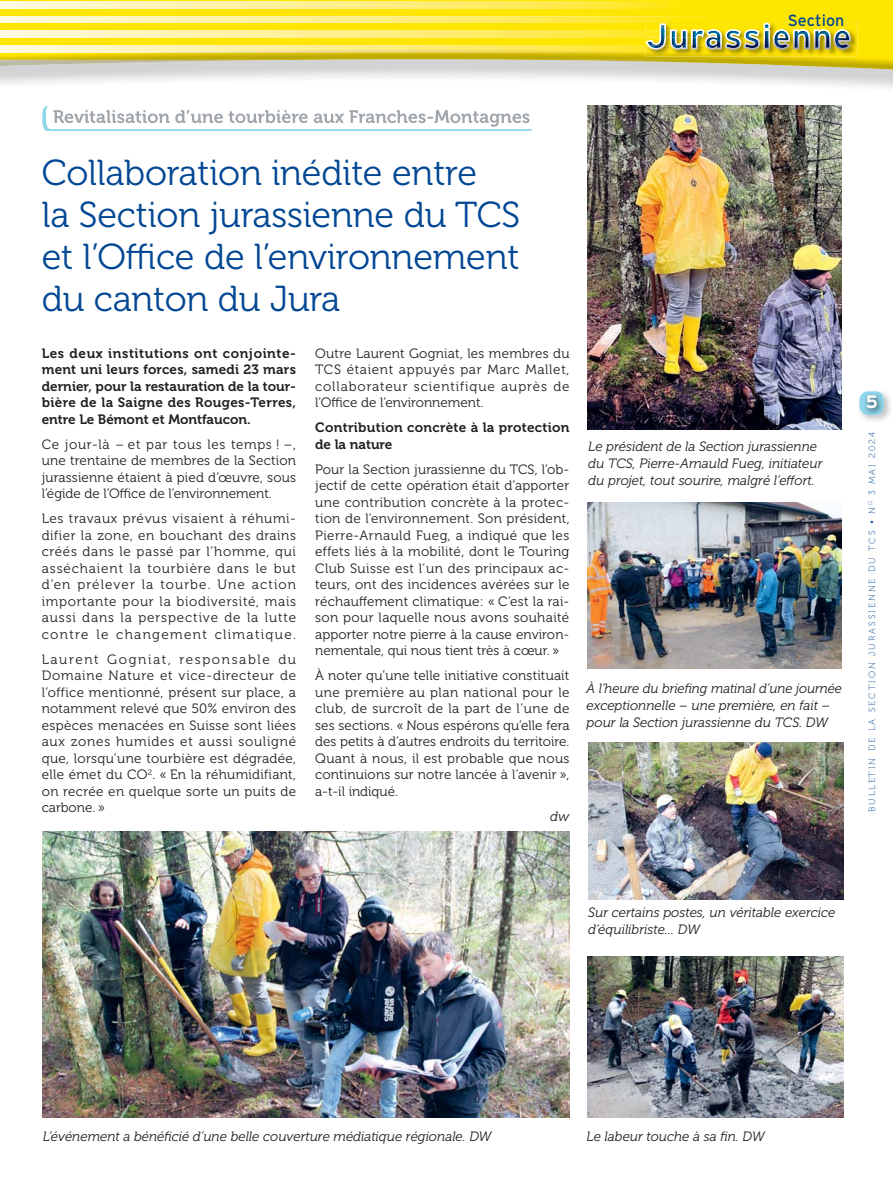
<style>
.page{position:relative;width:893px;height:1191px;background:#fff}
.page>*{position:absolute;margin:0;border:0;box-sizing:border-box;transform-origin:0 0}
.t1{font:36px/42px "Museo 300";letter-spacing:-.005em;color:#024794}
.t2{font:700 18px "Interstate";color:#fff}
.t3{font:16.2px "Interstate";color:#024794}
.t4{font:13.5px/16.5px "Museo 300";letter-spacing:.015em;color:#231f20;text-align:justify}
.t5{font:italic 13.5px/17.2px "Museo 300";color:#231f20}
.t6{font:13.5px/16.5px "Museo 700";letter-spacing:.02em;color:#231f20;text-align:justify}
.t7{font:9px "Museo 100";letter-spacing:.225em;color:#024794}
</style>
<div class="page">
<img style="left:587px;top:502px;width:255px;height:166px">
<img style="left:587px;top:956px;width:256px;height:161px">
<img style="left:588px;top:742px;width:255px;height:157px">
<img style="left:588px;top:147px;width:254px;height:282px">
<img style="left:42px;top:831px;width:527px;height:286px">
<img style="left:860px;top:391px;width:30px;height:30px">
<svg style="left:859px;top:391px;width:25px;height:24px"></svg>
<img style="left:864px;top:392px;width:19px;height:23px">
<img style="left:0;top:60px;width:893px;height:87px">
<img style="left:43px;top:106px;width:490px;height:25px">
<img style="left:53px;top:110px;width:477px;height:17px">
<img style="left:53px;top:110px;width:103px;height:13px">
<img style="left:0;top:0;width:599px;height:60px">
<img style="left:599px;top:0;width:294px;height:70px">
<img style="left:0;top:2px;width:706px;height:6px">
<img style="left:0;top:8px;width:706px;height:1px">
<img style="left:0;top:16px;width:706px;height:8px">
<img style="left:0;top:31px;width:646px;height:7px">
<img style="left:0;top:46px;width:646px;height:6px">
<img style="left:0;top:45px;width:646px;height:1px">
<img style="left:0;top:60px;width:292px;height:6px">
<img style="left:542px;top:60px;width:164px;height:3px">
<img style="left:646px;top:22px;width:211px;height:34px">
<img style="left:646px;top:22px;width:60px;height:1px">
<img style="left:646px;top:31px;width:2px;height:6px">
<img style="left:646px;top:45px;width:60px;height:7px">
<img style="left:722px;top:35px;width:112px;height:9px">
<img style="left:814px;top:29px;width:15px;height:3px">
<img style="left:793px;top:29px;width:16px;height:3px">
<img style="left:726px;top:29px;width:15px;height:3px">
<img style="left:647px;top:37px;width:18px;height:13px">
<img style="left:705px;top:32px;width:17px;height:18px">
<img style="left:719px;top:32px;width:2px;height:17px">
<img style="left:814px;top:32px;width:17px;height:17px">
<img style="left:814px;top:32px;width:16px;height:16px">
<svg style="left:814px;top:30px;width:14px;height:3px"></svg>
<img style="left:793px;top:32px;width:17px;height:17px">
<img style="left:794px;top:32px;width:15px;height:16px">
<svg style="left:794px;top:30px;width:13px;height:3px"></svg>
<img style="left:834px;top:32px;width:17px;height:18px">
<img style="left:834px;top:32px;width:16px;height:17px">
<img style="left:773px;top:32px;width:17px;height:18px">
<img style="left:774px;top:32px;width:15px;height:17px">
<img style="left:743px;top:32px;width:17px;height:18px">
<img style="left:744px;top:32px;width:15px;height:17px">
<svg style="left:728px;top:30px;width:12px;height:2px"></svg>
<img style="left:725px;top:32px;width:16px;height:18px">
<img style="left:726px;top:32px;width:14px;height:17px">
<svg style="left:746px;top:23px;width:24px;height:9px"></svg>
<img style="left:764px;top:32px;width:6px;height:17px">
<img style="left:764px;top:32px;width:5px;height:16px">
<img style="left:670px;top:49px;width:17px;height:1px">
<svg style="left:837px;top:29px;width:11px;height:9px"></svg>
<svg style="left:776px;top:29px;width:11px;height:9px"></svg>
<svg style="left:648px;top:24px;width:71px;height:25px;background:#b8bd66"></svg>
<p class="t3" style="left:788px;top:13px;width:58px">Section</p>
<h1 class="t1" style="left:42px;top:155px;width:480px">Collaboration inédite entre<br>la Section jurassienne du TCS et l’Office de l’environnement du canton du Jura</h1>
<p class="t6" style="left:42px;top:346px;width:256px">Les deux institutions ont conjointe&shy;ment uni leurs forces, samedi 23 mars dernier, pour la restauration de la tour&shy;bière de la Saigne des Rouges-Terres, entre Le Bémont et Montfaucon.</p>
<p class="t4" style="left:42px;top:437px;width:256px">Ce jour-là – et par tous les temps ! –, une trentaine de membres de la Section jurassienne étaient à pied d’œuvre, sous l’égide de l’Office de l’environnement.</p>
<p class="t4" style="left:42px;top:511px;width:256px">Les travaux prévus visaient à réhumi&shy;difier la zone, en bouchant des drains créés dans le passé par l’homme, qui asséchaient la tourbière dans le but d’en prélever la tourbe. Une action importante pour la biodiversité, mais aussi dans la perspective de la lutte contre le changement climatique.</p>
<p class="t4" style="left:42px;top:652px;width:256px">Laurent Gogniat, responsable du Domaine Nature et vice-directeur de l’office mentionné, présent sur place, a notamment relevé que 50% environ des espèces menacées en Suisse sont liées aux zones humides et aussi souligné que, lorsqu’une tourbière est dégradée, elle émet du CO<sup>2</sup>. « En la réhumidifiant, on recrée en quelque sorte un puits de carbone. »</p>
<p class="t4" style="left:315px;top:346px;width:256px">Outre Laurent Gogniat, les membres du TCS étaient appuyés par Marc Mallet, collaborateur scientifique auprès de l’Office de l’environnement.</p>
<p class="t6" style="left:315px;top:420px;width:256px">Contribution concrète à la protection de la nature</p>
<p class="t4" style="left:315px;top:462px;width:256px">Pour la Section jurassienne du TCS, l’ob&shy;jectif de cette opération était d’apporter une contribution concrète à la protec&shy;tion de l’environnement. Son président, Pierre-Arnauld Fueg, a indiqué que les effets liés à la mobilité, dont le Touring Club Suisse est l’un des principaux ac&shy;teurs, ont des incidences avérées sur le réchauffement climatique: « C’est la rai&shy;son pour laquelle nous avons souhaité apporter notre pierre à la cause environ&shy;nementale, qui nous tient très à cœur. »</p>
<p class="t4" style="left:315px;top:668px;width:256px">À noter qu’une telle initiative constituait une première au plan national pour le club, de surcroît de la part de l’une de ses sections. « Nous espérons qu’elle fera des petits à d’autres endroits du territoire.<br>Quant à nous, il est probable que nous continuions sur notre lancée à l’avenir », a-t-il indiqué.</p>
<p class="t5" style="left:550px;top:809px;width:21px">dw</p>
<p class="t5" style="left:588px;top:439px;width:236px">Le président de la Section jurassienne du TCS, Pierre-Arnauld Fueg, initiateur du projet, tout sourire, malgré l’effort.</p>
<p class="t5" style="left:587px;top:680px;width:257px">À l’heure du briefing matinal d’une journée exceptionnelle – une première, en fait – pour la Section jurassienne du TCS. DW</p>
<h2 class="t2" style="left:866px;top:394px;width:14px">5</h2>
<p class="t7" style="left:867px;top:812px;width:382px;rotate:-90deg">BULLETIN DE LA SECTION JURASSIENNE DU TCS • N <sup>O</sup> 3 MAI 2024</p>
<p class="t5" style="left:588px;top:905px;width:249px">Sur certains postes, un véritable exercice d’équilibriste… DW</p>
<p class="t5" style="left:43px;top:1129px;width:450px">L’événement a bénéficié d’une belle couverture médiatique régionale. DW</p>
<p class="t5" style="left:587px;top:1129px;width:180px">Le labeur touche à sa fin. DW</p>
</div>
